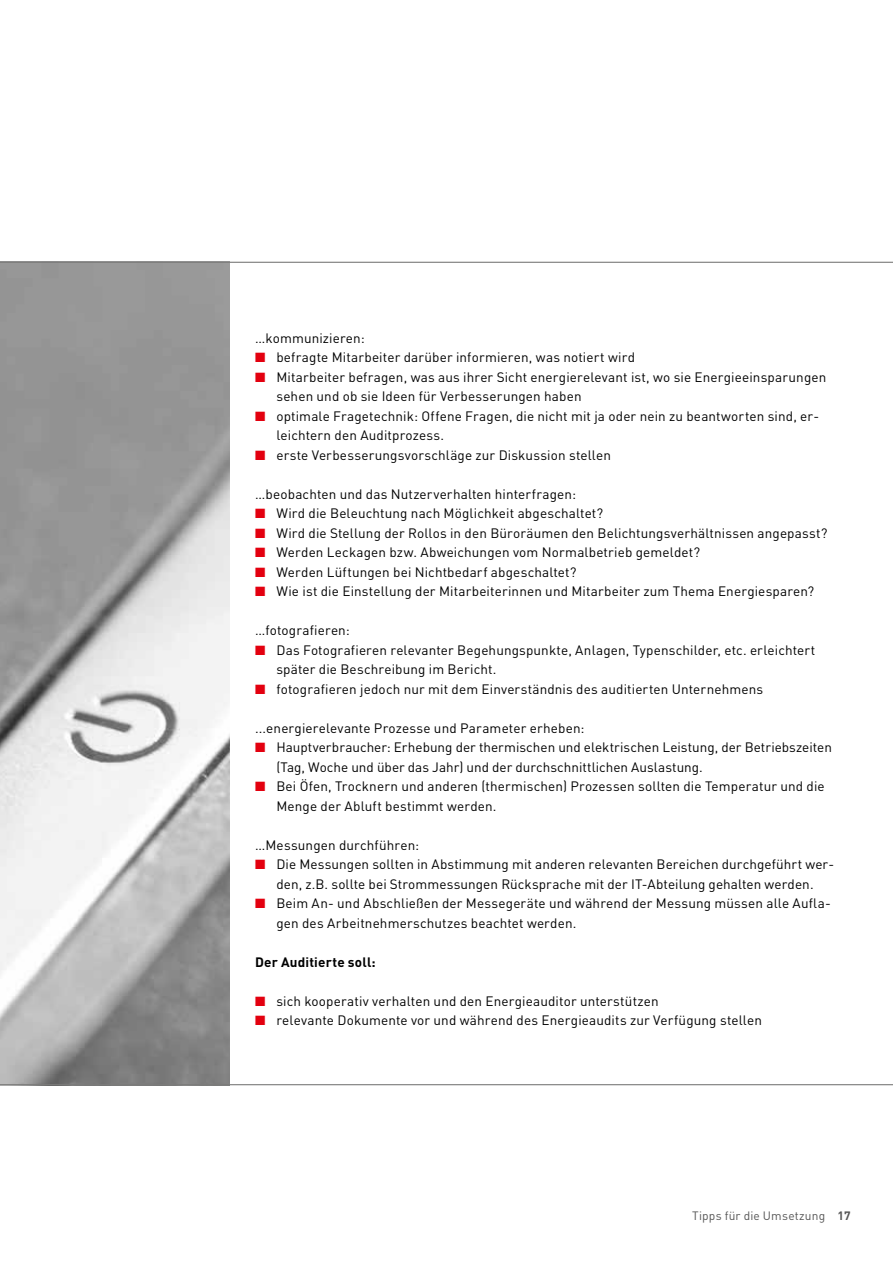
<style>
.page{position:relative;width:893px;height:1263px;background:#fff}
.page>*{position:absolute;margin:0;border:0;box-sizing:border-box;transform-origin:0 0}
.t1{font:13.5px/19.5px "DIN";letter-spacing:.01em;color:#000}
.t2{font:700 13.5px "DIN";letter-spacing:.01em;color:#000}
.t3{font:12px "DIN";letter-spacing:.015em;color:#565656}
.s1{color:#e3000f}
.s2{font-weight:700}
</style>
<div class="page">
<img style="left:0;top:261px;width:230px;height:823px">
<hr style="left:0;top:1084px;width:893px;height:1px;background:#7b7b7a">
<hr style="left:0;top:262px;width:893px;height:1px;background:#7b7b7a">
<p class="t1" style="left:255px;top:328px;width:111px">…kommunizieren:</p>
<p class="t1" style="left:255px;top:347px;width:381px"><span class="s1">■</span> befragte Mitarbeiter darüber informieren, was notiert wird</p>
<p class="t1" style="left:276px;top:367px;width:551px;text-indent:-21px"><span class="s1">■</span> Mitarbeiter befragen, was aus ihrer Sicht energierelevant ist, wo sie Energieeinsparungen sehen und ob sie Ideen für Verbesserungen haben</p>
<p class="t1" style="left:276px;top:406px;width:544px;text-indent:-21px"><span class="s1">■</span> optimale Fragetechnik: Offene Fragen, die nicht mit ja oder nein zu beantworten sind, er&shy;leichtern den Auditprozess.</p>
<p class="t1" style="left:255px;top:445px;width:357px"><span class="s1">■</span> erste Verbesserungsvorschläge zur Diskussion stellen</p>
<p class="t1" style="left:255px;top:484px;width:322px">…beobachten und das Nutzerverhalten hinterfragen:</p>
<p class="t1" style="left:255px;top:503px;width:350px"><span class="s1">■</span> Wird die Beleuchtung nach Möglichkeit abgeschaltet?</p>
<p class="t1" style="left:255px;top:523px;width:574px"><span class="s1">■</span> Wird die Stellung der Rollos in den Büroräumen den Belichtungsverhältnissen angepasst?</p>
<p class="t1" style="left:255px;top:542px;width:447px"><span class="s1">■</span> Werden Leckagen bzw. Abweichungen vom Normalbetrieb gemeldet?</p>
<p class="t1" style="left:255px;top:562px;width:323px"><span class="s1">■</span> Werden Lüftungen bei Nichtbedarf abgeschaltet?</p>
<p class="t1" style="left:255px;top:581px;width:561px"><span class="s1">■</span> Wie ist die Einstellung der Mitarbeiterinnen und Mitarbeiter zum Thema Energiesparen?</p>
<p class="t1" style="left:255px;top:620px;width:96px">…fotografieren:</p>
<p class="t1" style="left:276px;top:640px;width:540px;text-indent:-21px"><span class="s1">■</span> Das Fotografieren relevanter Begehungspunkte, Anlagen, Typenschilder, etc. erleichtert später die Beschreibung im Bericht.</p>
<p class="t1" style="left:255px;top:679px;width:510px"><span class="s1">■</span> fotografieren jedoch nur mit dem Einverständnis des auditierten Unternehmens</p>
<p class="t1" style="left:255px;top:718px;width:331px">...energierelevante Prozesse und Parameter erheben:</p>
<p class="t1" style="left:276px;top:737px;width:557px;text-indent:-21px"><span class="s1">■</span> Hauptverbraucher: Erhebung der thermischen und elektrischen Leistung, der Betriebszeiten (Tag, Woche und über das Jahr) und der durchschnittlichen Auslastung.</p>
<p class="t1" style="left:276px;top:776px;width:550px;text-indent:-21px"><span class="s1">■</span> Bei Öfen, Trocknern und anderen (thermischen) Prozessen sollten die Temperatur und die<br>Menge der Abluft bestimmt werden.</p>
<p class="t1" style="left:255px;top:835px;width:166px">…Messungen durchführen:</p>
<p class="t1" style="left:255px;top:854px;width:581px;text-align:center"><span class="s1">■</span> Die Messungen sollten in Abstimmung mit anderen relevanten Bereichen durchgeführt wer&shy;den, z.B. sollte bei Strommessungen Rücksprache mit der IT-Abteilung gehalten werden.</p>
<p class="t1" style="left:276px;top:893px;width:556px;text-indent:-21px"><span class="s1">■</span> Beim An- und Abschließen der Messegeräte und während der Messung müssen alle Aufla&shy;gen des Arbeitnehmerschutzes beachtet werden.</p>
<p class="t2" style="left:255px;top:953px;width:122px">Der Auditierte soll:</p>
<p class="t1" style="left:255px;top:991px;width:405px"><span class="s1">■</span> sich kooperativ verhalten und den Energieauditor unterstützen</p>
<p class="t1" style="left:255px;top:1010px;width:508px"><span class="s1">■</span> relevante Dokumente vor und während des Energieaudits zur Verfügung stellen</p>
<p class="t3" style="left:692px;top:1208px;width:160px">Tipps für die Umsetzung <span class="s2">17</span></p>
</div>
